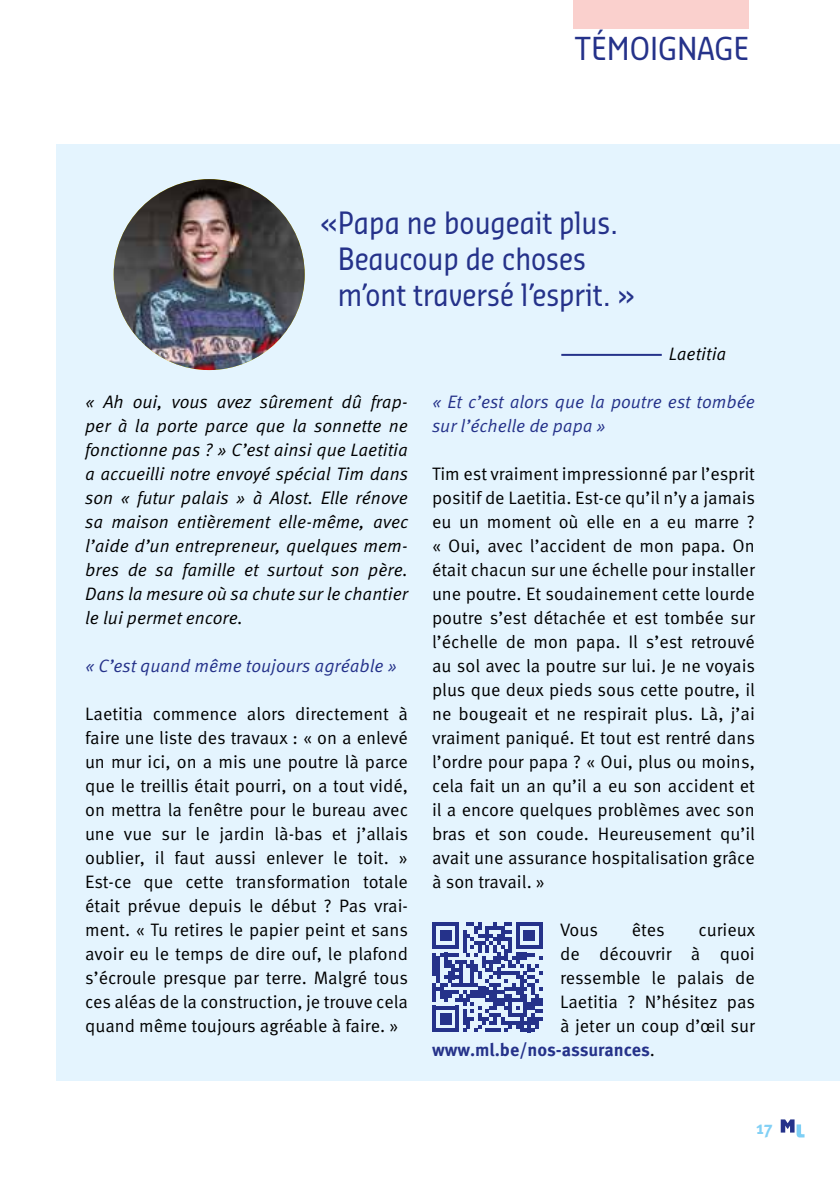
<style>
.page{position:relative;width:840px;height:1191px;background:#fff}
.page>*{position:absolute;margin:0;border:0;box-sizing:border-box;transform-origin:0 0}
.t1{font:30.8px "Sansa Con Pro";color:#25328a}
.t2{font:30px/36px "Sansa Con Pro";color:#25328a}
.t3{font:18px/24px "Meta OT Norm";color:#000;text-align:justify}
.t4{font:18px/24px "Meta OT Norm Ita";color:#000;text-align:justify}
.t5{font:18px/24px "Meta OT Norm Ita";color:#25328a}
.t6{font:700 18px "Meta OT";letter-spacing:-.005em;color:#25328a}
.t7{font:700 18px "Meta OT";color:#82d0f5}
.s1{font-family:"Meta OT Norm";font-weight:400;color:#000}
</style>
<div class="page">
<svg style="left:780px;top:1119px;width:24px;height:18px"></svg>
<div style="left:573px;top:0;width:175px;height:28px;background:#fad0cd"></div>
<div style="left:57px;top:144px;width:782px;height:936px;background:#e4f4fe"></div>
<svg style="left:432px;top:922px;width:110px;height:110px"></svg>
<img style="left:114px;top:179px;width:190px;height:191px;border-radius:95px">
<hr style="left:561px;top:354px;width:100px;height:2px;background:#25328a">
<h1 class="t1" style="left:574px;top:27px;width:176px">TÉMOIGNAGE</h1>
<h2 class="t2" style="left:338px;top:205px;width:299px;text-indent:-18px">«Papa ne bougeait plus.<br>Beaucoup de choses m’ont traversé l’esprit. »</h2>
<p class="t4" style="left:668px;top:342px;width:59px">Laetitia</p>
<p class="t4" style="left:85px;top:390px;width:324px">« Ah oui, vous avez sûrement dû frap&shy;per à la porte parce que la sonnette ne fonctionne pas ? » C’est ainsi que Laetitia a accueilli notre envoyé spécial Tim dans son « futur palais » à Alost. Elle rénove sa maison entièrement elle-même, avec l’aide d’un entrepreneur, quelques mem&shy;bres de sa famille et surtout son père.<br>Dans la mesure où sa chute sur le chantier le lui permet encore.</p>
<p class="t5" style="left:85px;top:654px;width:313px">« C’est quand même toujours agréable »</p>
<p class="t3" style="left:85px;top:702px;width:324px">Laetitia commence alors directement à faire une liste des travaux : « on a enlevé un mur ici, on a mis une poutre là parce que le treillis était pourri, on a tout vidé, on mettra la fenêtre pour le bureau avec une vue sur le jardin là-bas et j’allais oublier, il faut aussi enlever le toit. » Est-ce que cette transformation totale était prévue depuis le début ? Pas vrai&shy;ment. « Tu retires le papier peint et sans avoir eu le temps de dire ouf, le plafond s’écroule presque par terre. Malgré tous ces aléas de la construction, je trouve cela quand même toujours agréable à faire. »</p>
<p class="t5" style="left:432px;top:390px;width:324px">« Et c’est alors que la poutre est tombée sur l’échelle de papa »</p>
<p class="t3" style="left:432px;top:462px;width:324px">Tim est vraiment impressionné par l’esprit positif de Laetitia. Est-ce qu’il n’y a jamais eu un moment où elle en a eu marre ? « Oui, avec l’accident de mon papa. On était chacun sur une échelle pour installer une poutre. Et soudainement cette lourde poutre s’est détachée et est tombée sur l’échelle de mon papa. Il s’est retrouvé au sol avec la poutre sur lui. Je ne voyais plus que deux pieds sous cette poutre, il ne bougeait et ne respirait plus. Là, j’ai vraiment paniqué. Et tout est rentré dans l’ordre pour papa ? « Oui, plus ou moins, cela fait un an qu’il a eu son accident et il a encore quelques problèmes avec son bras et son coude. Heureusement qu’il avait une assurance hospitalisation grâce à son travail. »</p>
<p class="t3" style="left:559px;top:918px;width:39px">Vous</p>
<p class="t3" style="left:631px;top:918px;width:34px">êtes</p>
<p class="t3" style="left:559px;top:918px;width:196px;text-indent:138px">curieux de découvrir à quoi ressemble le palais de Laetitia ? N’hésitez pas à jeter un coup d’œil sur</p>
<p class="t6" style="left:432px;top:1038px;width:224px">www.ml.be/nos-assurances<span class="s1">.</span></p>
<p class="t7" style="left:755px;top:1116px;width:18px">17</p>
</div>
